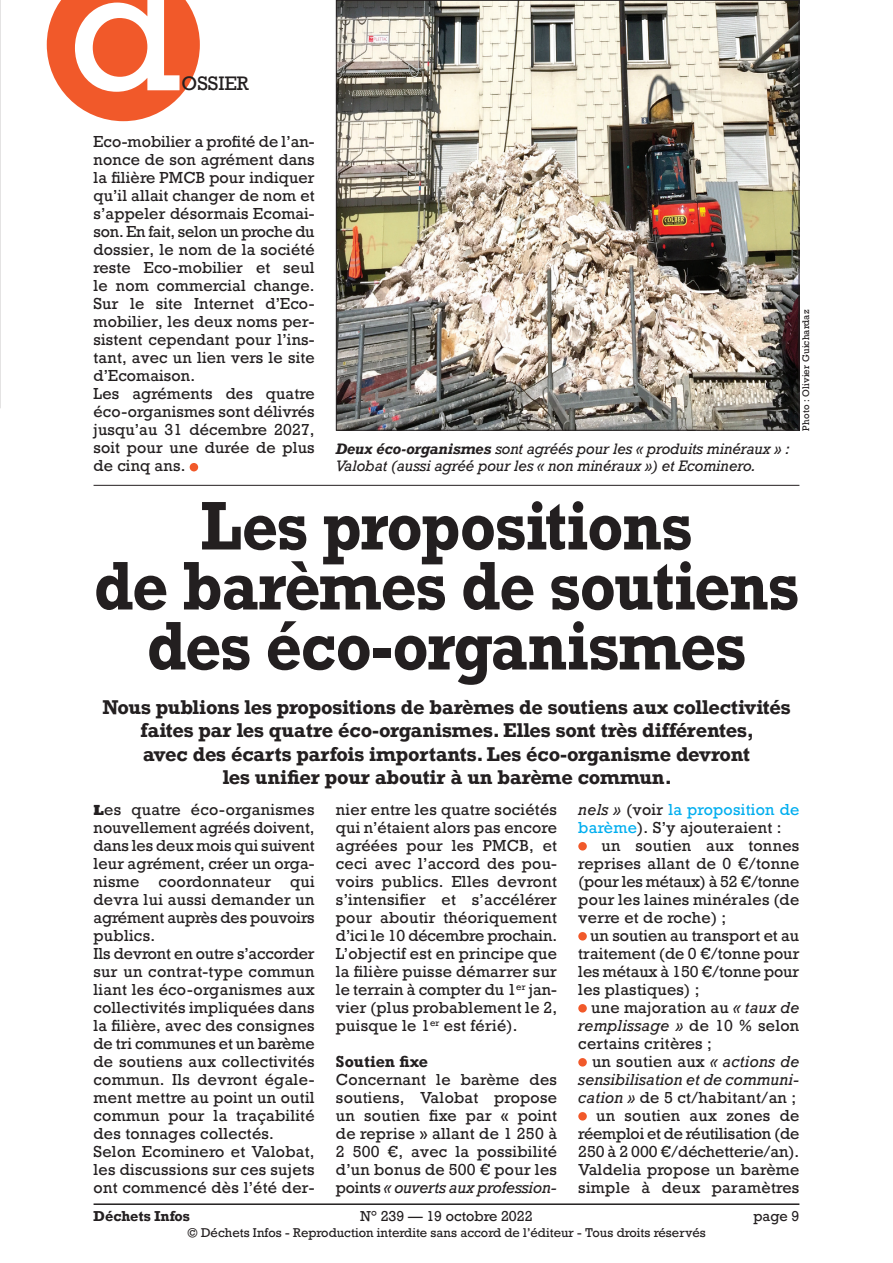
<style>
.page{position:relative;width:893px;height:1263px;background:#fff}
.page>*{position:absolute;margin:0;border:0;box-sizing:border-box;transform-origin:0 0}
.t1{font:166.5px "Rockwell";color:#fff}
.Titre_32{font:700 64.5px/60px "Rockwell";letter-spacing:-.01em;color:#231f20;text-align:center;scale:.91 1}
.Châpo_12_5pt{font:700 18.75px/23.2px "Rockwell";letter-spacing:-.005em;color:#231f20;text-align:center}
.t2{font:18.3px "Rockwell";color:#231f20}
.Texte_courant{font:15px/18px "Rockwell";letter-spacing:.015em;color:#231f20;text-align:justify}
.Texte_courant-2{font:italic 15px/18px "Rockwell";letter-spacing:.005em;color:#231f20;text-align:justify}
.Texte_courant-3{font:700 15px "Rockwell";letter-spacing:-.005em;color:#231f20}
.Légende_photo{font:italic 14.25px/17.2px "Rockwell";letter-spacing:-.005em;color:#231f20}
.t3{font:13.5px "Rockwell";color:#231f20}
.t4{font:700 13.5px "Rockwell";color:#231f20}
.t5{font:12px "Rockwell";color:#231f20}
.Crédit_photo{font:9px "Rockwell";letter-spacing:.015em;color:#231f20}
.s1{font-weight:800}
.s2{font-weight:700}
.s3{font-style:italic}
.s4{color:#00aeef}
.s5{font-style:normal}
</style>
<div class="page">
<hr style="left:94px;top:1203px;width:705px;height:2px;background:#231f20">
<svg style="left:0;top:0;width:1px;height:408px"></svg>
<div style="left:190px;top:463px;width:8px;height:8px;background:#f1592a;border-radius:50%"></div>
<hr style="left:94px;top:485px;width:705px;height:1px;background:#231f20">
<div style="left:578px;top:842px;width:9px;height:8px;background:#f1592a;border-radius:50%"></div>
<div style="left:578px;top:932px;width:9px;height:8px;background:#f1592a;border-radius:50%"></div>
<div style="left:578px;top:1004px;width:9px;height:8px;background:#f1592a;border-radius:50%"></div>
<div style="left:578px;top:1058px;width:9px;height:8px;background:#f1592a;border-radius:50%"></div>
<div style="left:578px;top:1112px;width:9px;height:8px;background:#f1592a;border-radius:50%"></div>
<img style="left:338px;top:2px;width:459px;height:427px">
<svg style="left:47px;top:0;width:153px;height:121px;background:#f3734b"></svg>
<h1 class="t1" style="left:69px;top:-73px;width:114px">d</h1>
<p class="t2" style="left:182px;top:72px;width:69px">OSSIER</p>
<p class="Texte_courant" style="left:94px;top:133px;width:223px">Eco-mobilier a profité de l’an&shy;nonce de son agrément dans la filière PMCB pour indiquer qu’il allait changer de nom et s’appeler désormais Ecomai&shy;son. En fait, selon un proche du dossier, le nom de la société reste Eco-mobilier et seul le nom commercial change.<br>Sur le site Internet d’Eco&shy;mobilier, les deux noms per&shy;sistent cependant pour l’ins&shy;tant, avec un lien vers le site d’Ecomaison.</p>
<p class="Texte_courant" style="left:94px;top:385px;width:223px">Les agréments des quatre éco-organismes sont délivrés jusqu’au 31 décembre 2027, soit pour une durée de plus de cinq ans.</p>
<p class="Titre_32" style="left:94px;top:495px;width:776px">Les propositions<br>de barèmes de soutiens des éco-organismes</p>
<p class="Châpo_12_5pt" style="left:102px;top:695px;width:689px">Nous publions les propositions de barèmes de soutiens aux collectivités faites par les quatre éco-organismes. Elles sont très différentes,<br>avec des écarts parfois importants. Les éco-organisme devront<br>les unifier pour aboutir à un barème commun.</p>
<p class="Texte_courant" style="left:94px;top:800px;width:223px"><span class="s1">L</span>es quatre éco-organismes nouvellement agréés doivent, dans les deux mois qui suivent leur agrément, créer un orga&shy;nisme</p>
<p class="Crédit_photo" style="left:800px;top:430px;width:122px;rotate:-90deg">Photo : Olivier Guichardaz</p>
<p class="Légende_photo" style="left:336px;top:441px;width:455px"><span class="s2">Deux éco-organismes</span> sont agréés pour les « produits minéraux » :<br>Valobat (aussi agréé pour les « non minéraux ») et Ecominero.</p>
<p class="Texte_courant" style="left:578px;top:800px;width:223px"><span class="s3">nels »</span> (voir <span class="s4">la proposition de barème</span>). S’y ajouteraient :</p>
<p class="Texte_courant" style="left:578px;top:836px;width:223px;text-indent:23px">un soutien aux tonnes reprises allant de 0 €/tonne (pour les métaux) à 52 €/tonne pour les laines minérales (de verre et de roche) ;</p>
<p class="Texte_courant" style="left:578px;top:926px;width:223px;text-indent:12px">un soutien au transport et au traitement (de 0 €/tonne pour les métaux à 150 €/tonne pour les plastiques) ;</p>
<p class="Texte_courant" style="left:578px;top:998px;width:223px;text-indent:13px">une majoration au <span class="s3">« taux de remplissage »</span> de 10 % selon certains critères ;</p>
<p class="Texte_courant-2" style="left:578px;top:1052px;width:223px;text-indent:14px"><span class="s5">un soutien aux</span> « actions de sensibilisation et de communi&shy;cation » <span class="s5">de 5 ct/habitant/an ;</span></p>
<p class="Texte_courant" style="left:578px;top:1106px;width:223px;text-indent:18px">un soutien aux zones de réemploi et de réutilisation (de 250 à 2 000 €/déchetterie/an).</p>
<p class="Texte_courant" style="left:578px;top:1160px;width:223px">Valdelia propose un barème simple à deux paramètres</p>
<p class="Texte_courant" style="left:336px;top:800px;width:223px">nier entre les quatre sociétés qui n’étaient alors pas encore agréées pour les PMCB, et ceci avec l’accord des pou&shy;voirs publics. Elles devront s’intensifier et s’accélérer pour aboutir théoriquement d’ici le 10 décembre prochain.<br>L’objectif est en principe que la filière puisse démarrer sur le terrain à compter du 1<sup>er</sup> jan&shy;vier (plus probablement le 2, puisque le 1<sup>er</sup> est férié).</p>
<p class="Texte_courant-3" style="left:336px;top:1051px;width:94px">Soutien fixe</p>
<p class="Texte_courant" style="left:336px;top:1070px;width:223px">Concernant le barème des soutiens, Valobat propose un soutien fixe par « point de reprise » allant de 1 250 à 2 500 €, avec la possibilité d’un bonus de 500 € pour les points <span class="s3">« ouverts aux profession-</span></p>
<p class="Texte_courant" style="left:94px;top:872px;width:223px;text-indent:197px">qui devra lui aussi demander un agrément auprès des pouvoirs publics.</p>
<p class="Texte_courant" style="left:94px;top:944px;width:223px">Ils devront en outre s’accorder sur un contrat-type commun liant les éco-organismes aux collectivités impliquées dans la filière, avec des consignes de tri communes et un barème de soutiens aux collectivités commun. Ils devront égale&shy;ment mettre au point un outil commun pour la traçabilité des tonnages collectés.</p>
<p class="Texte_courant" style="left:94px;top:1142px;width:223px">Selon Ecominero et Valobat, les discussions sur ces sujets ont commencé dès l’été der-</p>
<p class="Texte_courant" style="left:158px;top:872px;width:115px">coordonnateur</p>
<p class="t4" style="left:94px;top:1207px;width:98px">Déchets Infos</p>
<p class="t3" style="left:360px;top:1207px;width:174px">N° 239 — 19 octobre 2022</p>
<p class="t3" style="left:753px;top:1207px;width:48px">page 9</p>
<p class="t5" style="left:187px;top:1225px;width:520px">© Déchets Infos - Reproduction interdite sans accord de l’éditeur - Tous droits réservés</p>
</div>
